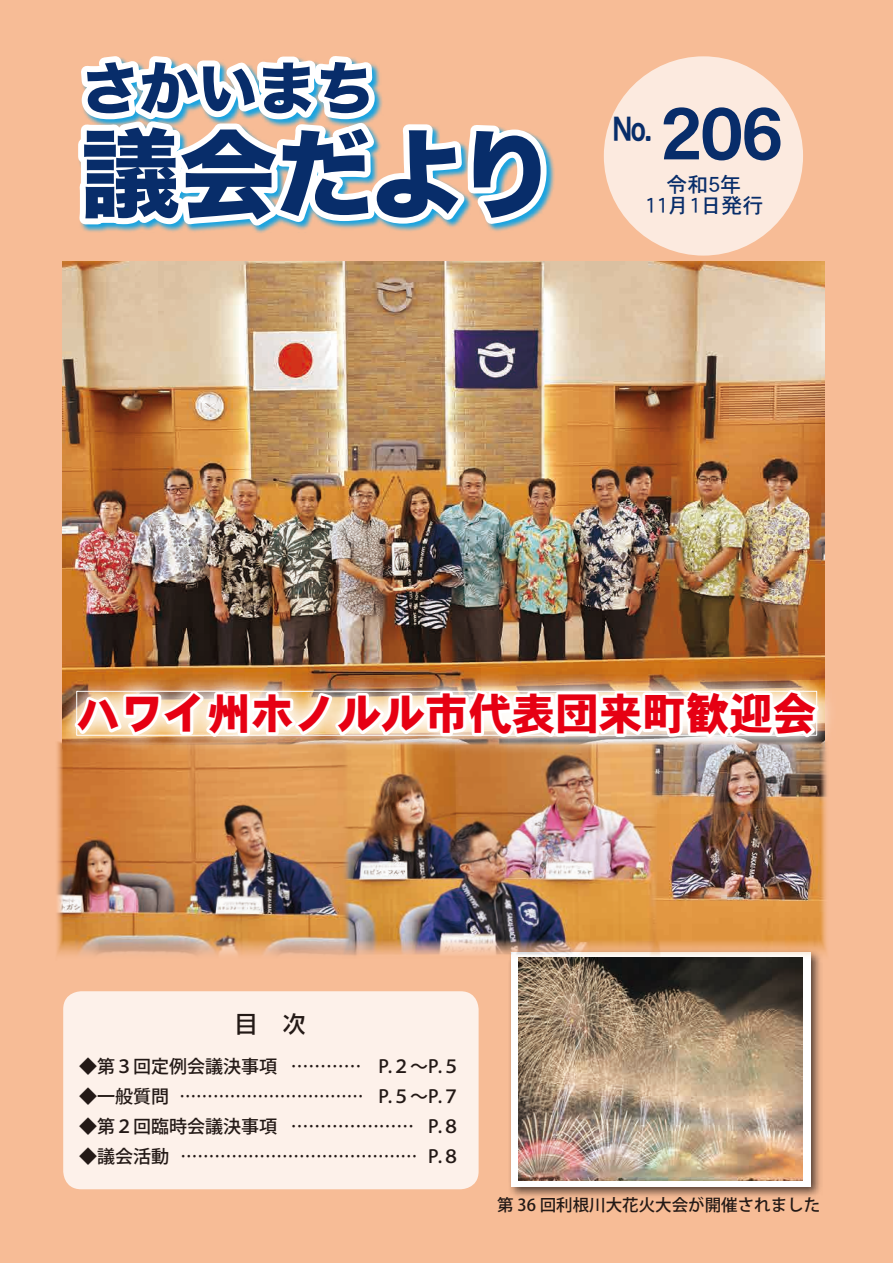
<style>
.page{position:relative;width:893px;height:1263px;background:#f7bc96}
.page>*{position:absolute;margin:0;border:0;box-sizing:border-box;transform-origin:0 0}
.t1{font:95.55px "Hira Kaku Std W8";letter-spacing:-.04em;color:#082d6a}
.t2{font:57px "Hira Kaku Std W8";color:#082d6a}
.t3{font:43.5px "DFPHS Gothic CID W9";color:#e60013}
.t4{font:33.9px "DFPHS Gothic CID W7";color:#082d6a;scale:.81 1}
.t5{font:24px "Rodin Pro DB";color:#231916}
.t6{font:21px/21.3px "DFPHS Gothic CID W5";color:#082d6a;text-align:center}
.t7{font:500 18px "Koz Go Pro";color:#231916}
.t8{font:500 16.5px "Koz Go Pro";color:#231916}
.s1{font-size:71.85px}
</style>
<div class="page">
<div style="left:507px;top:948px;width:315px;height:251px;background:#231916;opacity:.75"></div>
<div style="left:511px;top:952px;width:299px;height:235px;background:#fff"></div>
<img style="left:62px;top:261px;width:763px;height:410px">
<img style="left:57px;top:756px;width:283px;height:200px">
<img style="left:340px;top:756px;width:309px;height:204px">
<img style="left:649px;top:756px;width:178px;height:204px">
<img style="left:519px;top:958px;width:284px;height:222px">
<div style="left:604px;top:56px;width:199px;height:200px;background:#fceadf;border-radius:50%"></div>
<svg style="left:57px;top:671px;width:773px;height:85px"></svg>
<img style="left:68px;top:670px;width:757px;height:86px">
<div style="left:76px;top:691px;width:741px;height:44px;border:1px solid #fff"></div>
<div style="left:63px;top:991px;width:416px;height:198px;background:#fdf1ea;border-radius:18px"></div>
<svg style="left:78px;top:56px;width:475px;height:177px"></svg>
<h2 class="t2" style="left:81px;top:57px;width:295px">さかいまち</h2>
<h1 class="t1" style="left:81px;top:121px;width:476px">議会だより</h1>
<h3 class="t4" style="left:613px;top:110px;width:212px">No. <span class="s1">206</span></h3>
<p class="t6" style="left:644px;top:173px;width:121px">令和5年<br>11月1日発行</p>
<h3 class="t3" style="left:77px;top:690px;width:741px">ハワイ州ホノルル市代表団来町歓迎会</h3>
<h3 class="t5" style="left:234px;top:1007px;width:73px">目　次</h3>
<p class="t7" style="left:79px;top:1055px;width:383px">◆第３回定例会議決事項 ………… P.２～P.５</p>
<p class="t7" style="left:79px;top:1085px;width:383px">◆一般質問 …………………………… P.５～P.７</p>
<p class="t7" style="left:79px;top:1115px;width:383px">◆第２回臨時会議決事項 ………………… P.８</p>
<p class="t7" style="left:79px;top:1145px;width:383px">◆議会活動 …………………………………… P.８</p>
<p class="t8" style="left:497px;top:1194px;width:324px">第 36 回利根川大花火大会が開催されました</p>
</div>
